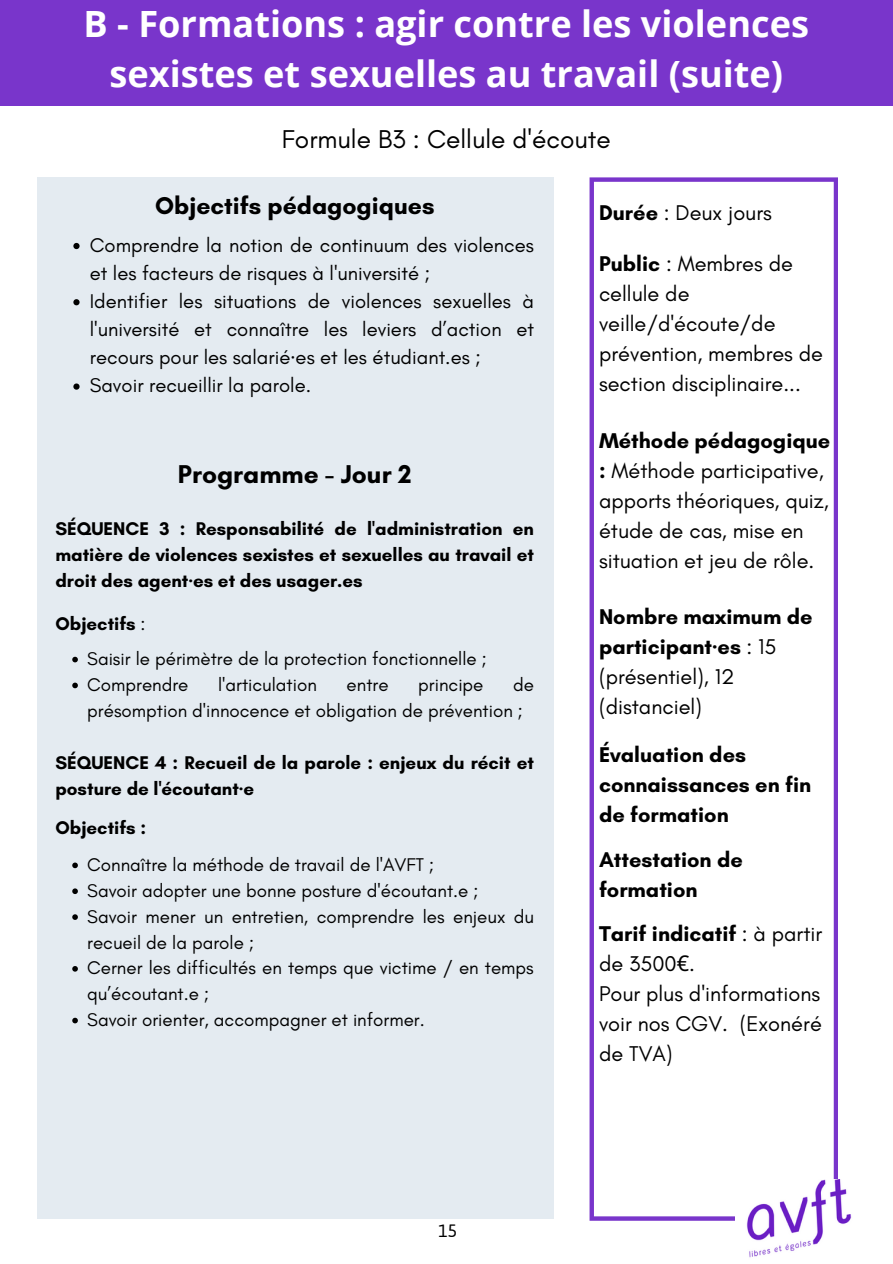
<style>
.page{position:relative;width:893px;height:1264px;background:#fff}
.page>*{position:absolute;margin:0;border:0;box-sizing:border-box;transform-origin:0 0}
.t1{font:700 36.15px/50.6px "Open Sans";color:#fff;text-align:center}
.t2{font:26.25px "Glacial Indifference";color:#000}
.t3{font:700 26.25px "Glacial Indifference";color:#000}
.t4{font:700 24.75px "Glacial Indifference";color:#000}
.t5{font:21.75px/30px "Glacial Indifference";color:#000}
.t6{font:700 21.75px/30px "Glacial Indifference";color:#000}
.t7{font:20.25px/28px "Glacial Indifference";color:#010101}
.t8{font:20.1px "Jaldi";color:#000}
.t9{font:18.75px/25.8px "Glacial Indifference";color:#000}
.t10{font:700 18.75px/25.8px "Glacial Indifference";color:#000;text-align:justify}
.s1{font-family:"Liberation Serif"}
.s2{font-weight:400}
.s3{font-weight:700}
.s4{font-family:"Liberation Serif";font-weight:700}
.s5{font-family:"Noto Sans"}
</style>
<div class="page">
<div style="left:0;top:0;width:892px;height:105px;background:#7935cb"></div>
<svg style="left:589px;top:177px;width:249px;height:1043px"></svg>
<img style="left:735px;top:1179px;width:117px;height:79px">
<div style="left:37px;top:177px;width:516px;height:1041px;background:#e4ebf1"></div>
<svg style="left:73px;top:243px;width:7px;height:6px"></svg>
<svg style="left:73px;top:299px;width:7px;height:6px"></svg>
<svg style="left:73px;top:383px;width:7px;height:6px"></svg>
<svg style="left:72px;top:656px;width:6px;height:6px"></svg>
<svg style="left:72px;top:682px;width:6px;height:6px"></svg>
<svg style="left:72px;top:862px;width:6px;height:6px"></svg>
<svg style="left:72px;top:888px;width:6px;height:6px"></svg>
<svg style="left:72px;top:914px;width:6px;height:5px"></svg>
<svg style="left:72px;top:966px;width:6px;height:5px"></svg>
<svg style="left:72px;top:1017px;width:6px;height:6px"></svg>
<p class="t1" style="left:84px;top:-3px;width:726px">B - Formations : agir contre les violences sexistes et sexuelles au travail (suite)</p>
<p class="t2" style="left:282px;top:123px;width:330px">Formule B3 : Cellule d'écoute</p>
<p class="t4" style="left:155px;top:190px;width:281px">Objectifs pédagogiques</p>
<p class="t7" style="left:90px;top:231px;width:445px">Comprendre la notion de continuum des violences et les facteurs de risques à l'université ;</p>
<p class="t7" style="left:90px;top:287px;width:446px;text-align:justify">Identifier les situations de violences sexuelles à l'université et connaître les leviers d’action et recours pour les salarié<span class="s1">∙</span>es et les étudiant.es ;</p>
<p class="t7" style="left:90px;top:371px;width:223px">Savoir recueillir la parole.</p>
<p class="t3" style="left:178px;top:458px;width:235px">Programme - Jour 2</p>
<p class="t10" style="left:55px;top:516px;width:480px">SÉQUENCE 3 : Responsabilité de l'administration en matière de violences sexistes et sexuelles au travail et droit des agent<span class="s1">∙</span>es et des usager.es</p>
<p class="t10" style="left:55px;top:611px;width:91px">Objectifs <span class="s2">:</span></p>
<p class="t9" style="left:87px;top:645px;width:401px">Saisir le périmètre de la protection fonctionnelle ;</p>
<p class="t9" style="left:87px;top:671px;width:103px">Comprendre</p>
<p class="t9" style="left:218px;top:671px;width:100px">l'articulation</p>
<p class="t9" style="left:346px;top:671px;width:43px">entre</p>
<p class="t9" style="left:418px;top:671px;width:67px">principe</p>
<p class="t9" style="left:87px;top:671px;width:448px;text-indent:426px">de présomption d'innocence et obligation de prévention ;</p>
<p class="t10" style="left:55px;top:749px;width:480px">SÉQUENCE 4 : Recueil de la parole : enjeux du récit et posture de l'écoutant<span class="s1">∙</span>e</p>
<p class="t10" style="left:55px;top:814px;width:92px">Objectifs :</p>
<p class="t9" style="left:87px;top:851px;width:348px">Connaître la méthode de travail de l'AVFT ;</p>
<p class="t9" style="left:87px;top:877px;width:393px">Savoir adopter une bonne posture d'écoutant.e ;</p>
<p class="t9" style="left:87px;top:903px;width:448px">Savoir mener un entretien, comprendre les enjeux du recueil de la parole ;</p>
<p class="t9" style="left:87px;top:955px;width:448px">Cerner les difficultés en temps que victime / en temps qu’écoutant.e ;</p>
<p class="t9" style="left:87px;top:1006px;width:339px">Savoir orienter, accompagner et informer.</p>
<p class="t8" style="left:438px;top:1218px;width:20px">15</p>
<p class="t5" style="left:599px;top:197px;width:174px"><span class="s3">Durée</span> : Deux jours</p>
<p class="t5" style="left:599px;top:249px;width:226px"><span class="s3">Public</span> : Membres de cellule de veille/d'écoute/de prévention, membres de section disciplinaire...</p>
<p class="t5" style="left:599px;top:425px;width:233px"><span class="s3">Méthode pédagogique :</span> Méthode participative, apports théoriques, quiz, étude de cas, mise en situation et jeu de rôle.</p>
<p class="t5" style="left:599px;top:601px;width:215px"><span class="s3">Nombre maximum de participant</span><span class="s4">∙</span><span class="s3">es</span> : 15 (présentiel), 12 (distanciel)</p>
<p class="t6" style="left:599px;top:739px;width:214px">Évaluation des connaissances en fin de formation</p>
<p class="t6" style="left:599px;top:843px;width:145px">Attestation de formation</p>
<p class="t5" style="left:599px;top:918px;width:225px"><span class="s3">Tarif indicatif</span> : à partir de 3500<span class="s5">€</span>.</p>
<p class="t5" style="left:599px;top:978px;width:224px;text-align:justify">Pour plus d'informations voir nos CGV. (Exonéré de TVA)</p>
</div>
